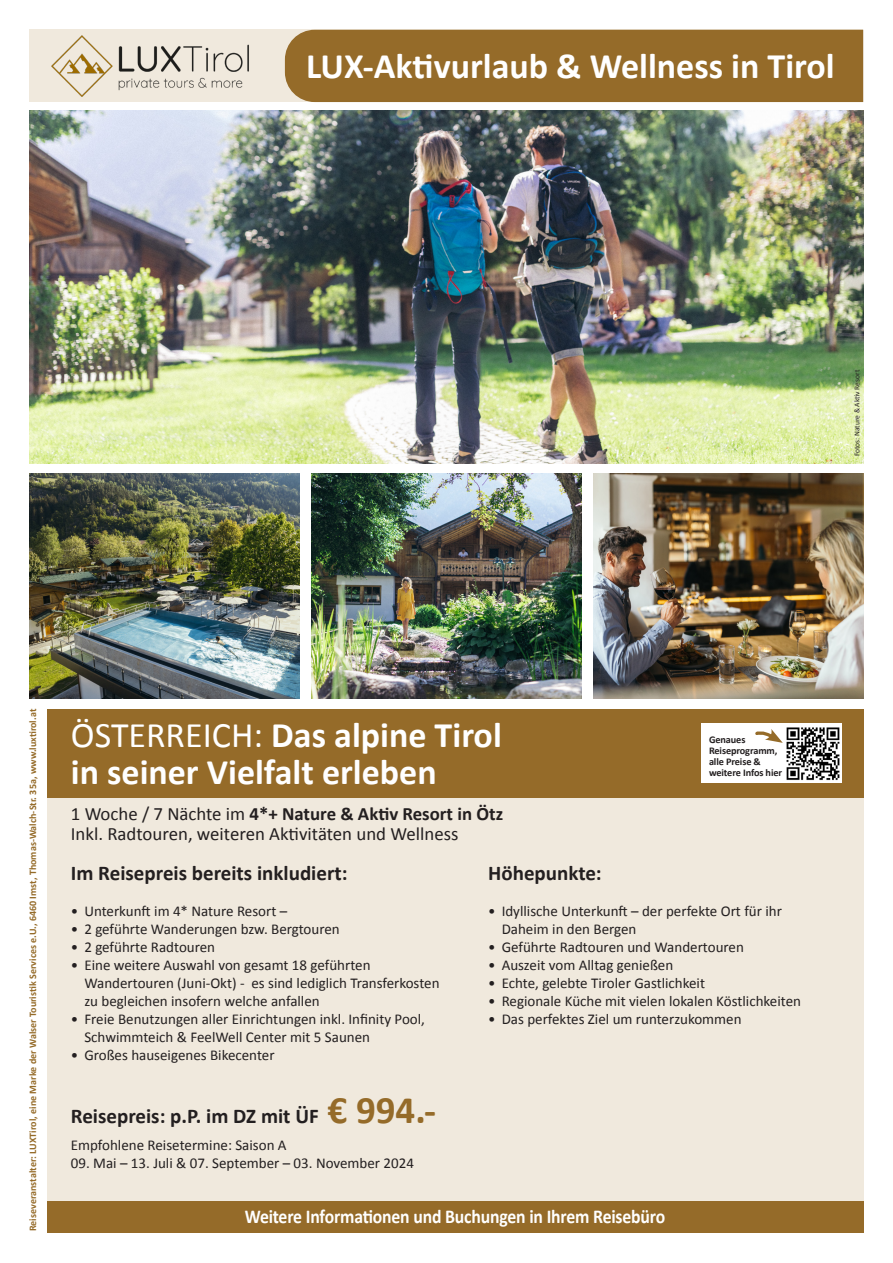
<style>
.page{position:relative;width:893px;height:1263px;background:#fff}
.page>*{position:absolute;margin:0;border:0;box-sizing:border-box;transform-origin:0 0}
.Header_Tipp1{font:700 36px "Calibri";color:#fff}
.Header_Tipp1-2{font:700 21px "Calibri";color:#231f20}
.Header_Tipp1-3{font:700 19.65px "Calibri";letter-spacing:-.01em;color:#fff;scale:.9 1}
.Header_Tipp1-4{font:18.9px "Calibri";color:#231f20}
.Header_Tipp1-5{font:700 18.9px "Calibri";color:#231f20}
.Header_Tipp1-6{font:15px "Calibri";color:#231f20}
.t1{font:700 10.2px/11.1px "Calibri";letter-spacing:-.01em;color:#231f20}
.Header_Tipp1-7{font:700 10.05px "Calibri";color:#956b29}
.Header_Tipp1-8{font:7.5px "Calibri";color:#231f20}
.s1{font-weight:400}
.s2{font-size:39px;color:#956b29}
</style>
<div class="page">
<div style="left:47px;top:709px;width:816px;height:524px;background:#f0e9dd"></div>
<div style="left:47px;top:709px;width:816px;height:88px;background:#956b29"></div>
<div style="left:47px;top:1201px;width:816px;height:32px;background:#956b29"></div>
<div style="left:30px;top:30px;width:833px;height:72px;background:#f0e9dd"></div>
<img style="left:30px;top:111px;width:833px;height:352px">
<img style="left:30px;top:473px;width:270px;height:225px">
<img style="left:311px;top:473px;width:270px;height:225px">
<img style="left:593px;top:473px;width:270px;height:225px">
<div style="left:285px;top:30px;width:578px;height:72px;background:#956b29"></div>
<div style="left:702px;top:723px;width:140px;height:60px;background:#fff"></div>
<img style="left:786px;top:727px;width:53px;height:53px">
<svg style="left:755px;top:729px;width:28px;height:14px"></svg>
<img style="left:51px;top:35px;width:198px;height:62px">
<p class="Header_Tipp1" style="left:306px;top:44px;width:530px">LUX-Aktivurlaub &amp; Wellness in Tirol</p>
<p class="Header_Tipp1-8" style="left:852px;top:456px;width:88px;rotate:-90deg">Fotos: Nature &amp; Aktiv Resort</p>
<p class="Header_Tipp1-7" style="left:27px;top:1231px;width:524px;rotate:-90deg">Reiseveranstalter: LUXTirol, eine Marke der Walser Touristik Services e.U., 6460 Imst, Thomas-Walch-Str. 35a, www.luxtirol.at</p>
<p class="Header_Tipp1" style="left:71px;top:712px;width:432px"><span class="s1">ÖSTERREICH:</span> Das alpine Tirol</p>
<p class="Header_Tipp1" style="left:71px;top:750px;width:367px">in seiner Vielfalt erleben</p>
<p class="Header_Tipp1-5" style="left:71px;top:802px;width:434px"><span class="s1">1 Woche / 7 Nächte im</span> 4*+ Nature &amp; Aktiv Resort in Ötz</p>
<p class="Header_Tipp1-4" style="left:71px;top:822px;width:389px">Inkl. Radtouren, weiteren Aktivitäten und Wellness</p>
<p class="t1" style="left:709px;top:734px;width:75px">Genaues<br>Reiseprogramm, alle Preise &amp; weitere Infos hier</p>
<p class="Header_Tipp1-2" style="left:71px;top:860px;width:278px">Im Reisepreis bereits inkludiert:</p>
<p class="Header_Tipp1-6" style="left:71px;top:901px;width:218px">• Unterkunft im 4* Nature Resort –</p>
<p class="Header_Tipp1-6" style="left:71px;top:919px;width:270px">• 2 geführte Wanderungen bzw. Bergtouren</p>
<p class="Header_Tipp1-6" style="left:71px;top:937px;width:146px">• 2 geführte Radtouren</p>
<p class="Header_Tipp1-6" style="left:71px;top:955px;width:301px">• Eine weitere Auswahl von gesamt 18 geführten</p>
<p class="Header_Tipp1-6" style="left:84px;top:973px;width:357px">Wandertouren (Juni-Okt) - es sind lediglich Transferkosten</p>
<p class="Header_Tipp1-6" style="left:84px;top:991px;width:237px">zu begleichen insofern welche anfallen</p>
<p class="Header_Tipp1-6" style="left:71px;top:1009px;width:356px">• Freie Benutzungen aller Einrichtungen inkl. Infinity Pool,</p>
<p class="Header_Tipp1-6" style="left:84px;top:1027px;width:287px">Schwimmteich &amp; FeelWell Center mit 5 Saunen</p>
<p class="Header_Tipp1-6" style="left:71px;top:1045px;width:205px">• Großes hauseigenes Bikecenter</p>
<p class="Header_Tipp1-2" style="left:71px;top:1103px;width:367px">Reisepreis: p.P. im DZ mit ÜF <span class="s2">€ 994.-</span></p>
<p class="Header_Tipp1-6" style="left:71px;top:1135px;width:217px">Empfohlene Reisetermine: Saison A</p>
<p class="Header_Tipp1-6" style="left:71px;top:1153px;width:345px">09. Mai – 13. Juli &amp; 07. September – 03. November 2024</p>
<p class="Header_Tipp1-3" style="left:245px;top:1204px;width:469px">Weitere Informationen und Buchungen in Ihrem Reisebüro</p>
<p class="Header_Tipp1-2" style="left:488px;top:860px;width:115px">Höhepunkte:</p>
<p class="Header_Tipp1-6" style="left:488px;top:901px;width:295px">• Idyllische Unterkunft – der perfekte Ort für ihr</p>
<p class="Header_Tipp1-6" style="left:502px;top:919px;width:136px">Daheim in den Bergen</p>
<p class="Header_Tipp1-6" style="left:488px;top:937px;width:257px">• Geführte Radtouren und Wandertouren</p>
<p class="Header_Tipp1-6" style="left:488px;top:955px;width:187px">• Auszeit vom Alltag genießen</p>
<p class="Header_Tipp1-6" style="left:488px;top:973px;width:218px">• Echte, gelebte Tiroler Gastlichkeit</p>
<p class="Header_Tipp1-6" style="left:488px;top:991px;width:314px">• Regionale Küche mit vielen lokalen Köstlichkeiten</p>
<p class="Header_Tipp1-6" style="left:488px;top:1009px;width:255px">• Das perfektes Ziel um runterzukommen</p>
</div>
